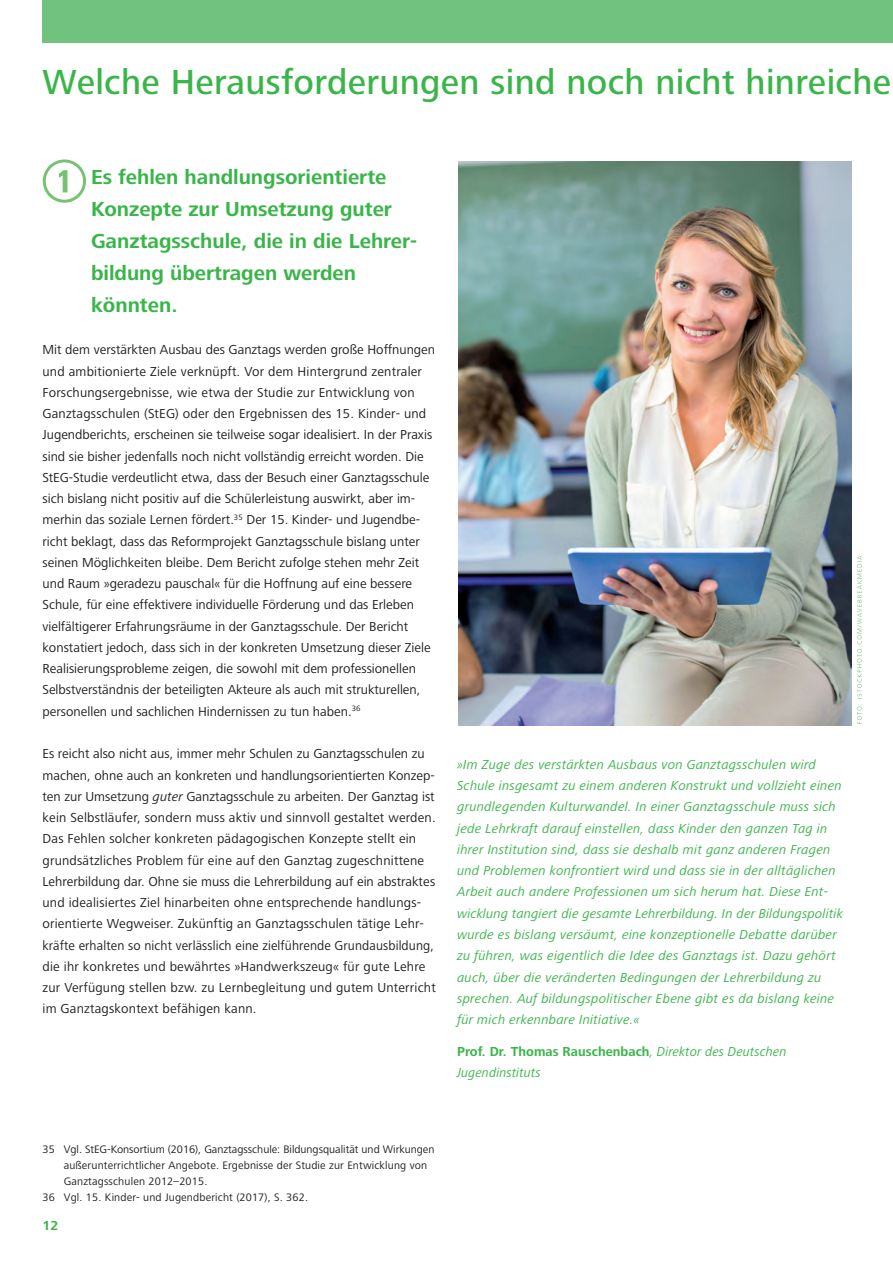
<style>
.page{position:relative;width:893px;height:1263px;background:#fff}
.page>*{position:absolute;margin:0;border:0;box-sizing:border-box;transform-origin:0 0}
.t1{font:700 54px "KONUMS";color:#75c370}
.t2{font:500 36px "Frutiger Next LT";letter-spacing:.01em;color:#3ab54a}
.t3{font:700 21px/32px "Frutiger Next LT";color:#3ab54a}
.t4{font:13.5px/21.3px "Frutiger Next LT";color:#231f20}
.t5{font:italic 13.5px/21.3px "Frutiger Next LT";letter-spacing:.015em;color:#3ab54a}
.t6{font:700 13.5px "Frutiger Next LT";color:#3ab54a}
.t7{font:11.25px "Frutiger Next LT";letter-spacing:.015em;color:#231f20}
.s1{font-style:italic}
.s2{font-weight:700;font-style:normal}
</style>
<div class="page">
<div style="left:43px;top:0;width:850px;height:43px;background:#71c27f"></div>
<img style="left:459px;top:162px;width:392px;height:564px">
<svg style="left:857px;top:613px;width:5px;height:111px"></svg>
<h2 class="t2" style="left:43px;top:70px;width:850px">Welche Herausforderungen sind noch nicht hinreiche</h2>
<h1 class="t1" style="left:43px;top:152px;width:45px">1</h1>
<h3 class="t3" style="left:91px;top:163px;width:328px">Es fehlen handlungsorientierte<br>Konzepte zur Umsetzung guter<br>Ganztagsschule, die in die Lehrer&shy;bildung übertragen werden könnten.</h3>
<p class="t4" style="left:43px;top:341px;width:394px">Mit dem verstärkten Ausbau des Ganztags werden große Hoffnungen und ambitionierte Ziele verknüpft. Vor dem Hintergrund zentraler Forschungsergebnisse, wie etwa der Studie zur Entwicklung von Ganztagsschulen (StEG) oder den Ergebnissen des 15. Kinder- und Jugendberichts, erscheinen sie teilweise sogar idealisiert. In der Praxis sind sie bisher jedenfalls noch nicht vollständig erreicht worden. Die StEG-Studie verdeutlicht etwa, dass der Besuch einer Ganztagsschule sich bislang nicht positiv auf die Schülerleistung auswirkt, aber im&shy;merhin das soziale Lernen fördert.<sup>35</sup> Der 15. Kinder- und Jugendbe&shy;richt beklagt, dass das Reformprojekt Ganztagsschule bislang unter seinen Möglichkeiten bleibe. Dem Bericht zufolge stehen mehr Zeit und Raum »geradezu pauschal« für die Hoffnung auf eine bessere Schule, für eine effektivere individuelle Förderung und das Erleben vielfältigerer Erfahrungsräume in der Ganztagsschule. Der Bericht konstatiert jedoch, dass sich in der konkreten Umsetzung dieser Ziele Realisierungsprobleme zeigen, die sowohl mit dem professionellen Selbstverständnis der beteiligten Akteure als auch mit strukturellen, personellen und sachlichen Hindernissen zu tun haben.<sup>36</sup></p>
<p class="t4" style="left:43px;top:744px;width:395px">Es reicht also nicht aus, immer mehr Schulen zu Ganztagsschulen zu machen, ohne auch an konkreten und handlungsorientierten Konzep&shy;ten zur Umsetzung <span class="s1">guter</span> Ganztagsschule zu arbeiten. Der Ganztag ist kein Selbstläufer, sondern muss aktiv und sinnvoll gestaltet werden.<br>Das Fehlen solcher konkreten pädagogischen Konzepte stellt ein grundsätzliches Problem für eine auf den Ganztag zugeschnittene Lehrerbildung dar. Ohne sie muss die Lehrerbildung auf ein abstraktes und idealisiertes Ziel hinarbeiten ohne entsprechende handlungs&shy;orientierte Wegweiser. Zukünftig an Ganztagsschulen tätige Lehr&shy;kräfte erhalten so nicht verlässlich eine zielführende Grundausbildung, die ihr konkretes und bewährtes »Handwerkszeug« für gute Lehre zur Verfügung stellen bzw. zu Lernbegleitung und gutem Unterricht im Ganztagskontext befähigen kann.</p>
<p class="t5" style="left:457px;top:755px;width:387px">»Im Zuge des verstärkten Ausbaus von Ganztagsschulen wird Schule insgesamt zu einem anderen Konstrukt und vollzieht einen grundlegenden Kulturwandel. In einer Ganztagsschule muss sich jede Lehrkraft darauf einstellen, dass Kinder den ganzen Tag in ihrer Institution sind, dass sie deshalb mit ganz anderen Fragen und Problemen konfrontiert wird und dass sie in der alltäglichen Arbeit auch andere Professionen um sich herum hat. Diese Ent&shy;wicklung tangiert die gesamte Lehrerbildung. In der Bildungspolitik wurde es bislang versäumt, eine konzeptionelle Debatte darüber zu führen, was eigentlich die Idee des Ganztags ist. Dazu gehört auch, über die veränderten Bedingungen der Lehrerbildung zu sprechen. Auf bildungspolitischer Ebene gibt es da bislang keine für mich erkennbare Initiative.«</p>
<p class="t5" style="left:457px;top:1042px;width:331px"><span class="s2">Prof. Dr. Thomas Rauschenbach</span>, Direktor des Deutschen<br>Jugendinstituts</p>
<p class="t7" style="left:43px;top:1145px;width:393px">35 Vgl. StEG-Konsortium (2016), Ganztagsschule: Bildungsqualität und Wirkungen</p>
<p class="t7" style="left:64px;top:1161px;width:365px">außerunterrichtlicher Angebote. Ergebnisse der Studie zur Entwicklung von</p>
<p class="t7" style="left:64px;top:1177px;width:145px">Ganztagsschulen 2012–2015.</p>
<p class="t7" style="left:43px;top:1193px;width:267px">36 Vgl. 15. Kinder- und Jugendbericht (2017), S. 362.</p>
<p class="t6" style="left:43px;top:1221px;width:17px">12</p>
</div>
